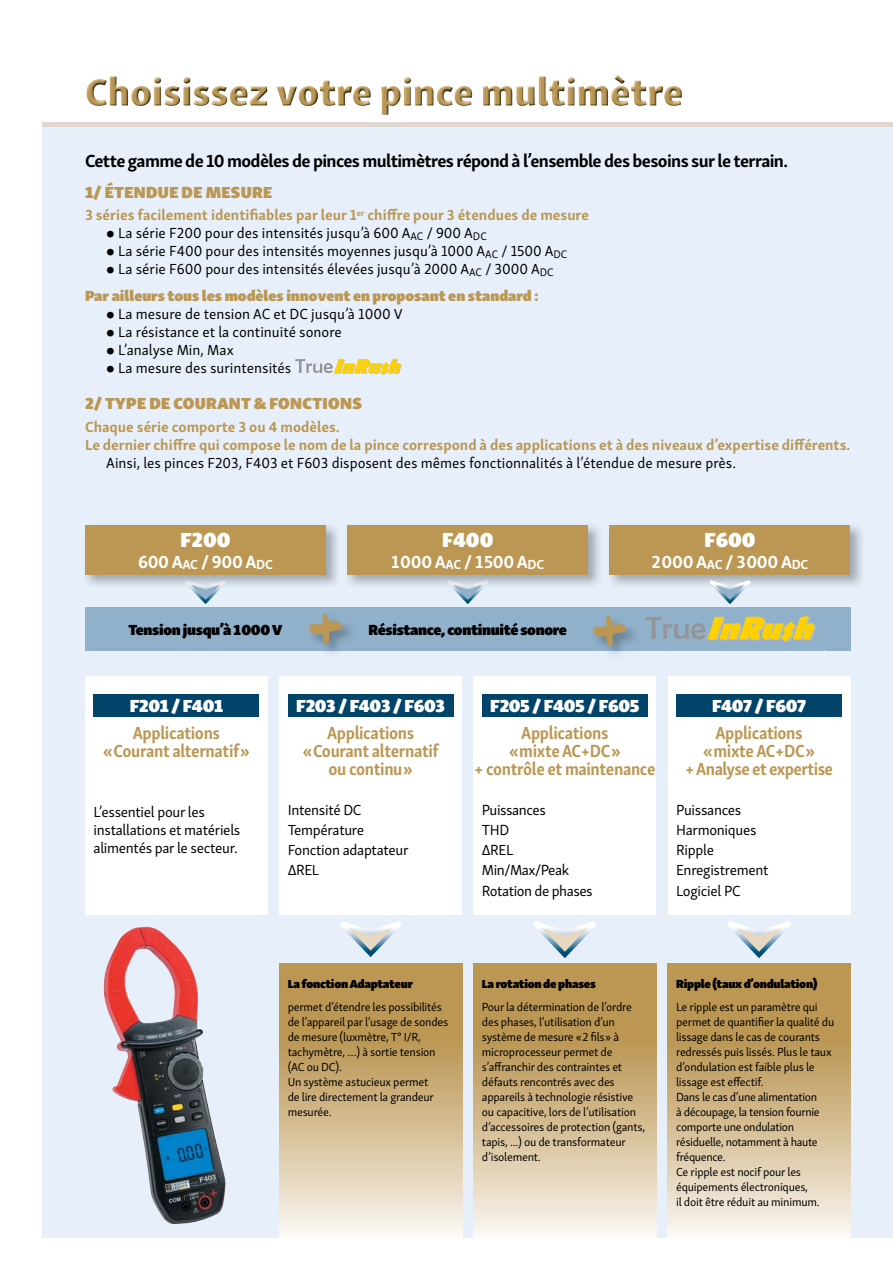
<style>
.page{position:relative;width:893px;height:1263px;background:#fff}
.page>*{position:absolute;margin:0;border:0;box-sizing:border-box;transform-origin:0 0}
.t1{font:21px "Skolar Sans Latn Bl";color:#fff}
.t2{font:700 18px/18px "Skolar Sans Latn Cn";letter-spacing:-.02em;color:#bb9753;text-align:center}
.t3{font:700 18px "Skolar Sans Latn";letter-spacing:-.035em;color:#000}
.t4{font:18px "Skolar Sans Latn Bl";letter-spacing:-.02em;color:#fff}
.t5{font:700 18px "Skolar Sans Latn";letter-spacing:-.02em;color:#fff}
.t6{font:16.5px "Skolar Sans Latn Bl";letter-spacing:.02em;color:#bb9753}
.t7{font:15px "Skolar Sans Latn";color:#000}
.t8{font:700 15px/18px "Skolar Sans Latn";color:#bb9753}
.t9{font:15px/20.1px "Skolar Sans Latn";letter-spacing:-.02em;color:#000}
.t10{font:15px "Skolar Sans Latn Bl";color:#bb9753}
.t11{font:15px "Skolar Sans Latn Bl";letter-spacing:-.02em;color:#000}
.t12{font:15px/20.1px "Skolar Sans Latn";letter-spacing:-.03em;color:#000}
.t13{font:12px/15px "Skolar Sans Latn";letter-spacing:-.02em;color:#000}
.t14{font:12px "Skolar Sans Latn Bl";letter-spacing:-.02em;color:#000}
</style>
<div class="page">
<div style="left:43px;top:122px;width:850px;height:1115px;background:#e7f0fa"></div>
<div style="left:43px;top:122px;width:850px;height:5px;background:#ddd7cf"></div>
<img style="left:103px;top:926px;width:123px;height:298px">
<svg style="left:295px;top:358px;width:107px;height:17px"></svg>
<img style="left:86px;top:75px;width:596px;height:40px">
<div style="left:85px;top:607px;width:765px;height:44px;background:#91b1ca"></div>
<img style="left:323px;top:612px;width:28px;height:41px">
<svg style="left:309px;top:613px;width:33px;height:31px"></svg>
<svg style="left:593px;top:615px;width:33px;height:32px"></svg>
<div style="left:85px;top:676px;width:183px;height:239px;background:#fff"></div>
<div style="left:94px;top:694px;width:165px;height:22px;background:#00446a"></div>
<div style="left:279px;top:676px;width:183px;height:239px;background:#fff"></div>
<div style="left:288px;top:694px;width:166px;height:22px;background:#00446a"></div>
<div style="left:473px;top:676px;width:183px;height:239px;background:#fff"></div>
<div style="left:482px;top:694px;width:166px;height:22px;background:#00446a"></div>
<svg style="left:279px;top:963px;width:183px;height:274px;background:#d1b88a"></svg>
<svg style="left:473px;top:963px;width:183px;height:274px;background:#d0b88a"></svg>
<svg style="left:668px;top:963px;width:182px;height:274px;background:#d0b88a"></svg>
<div style="left:668px;top:676px;width:182px;height:239px;background:#fff"></div>
<div style="left:676px;top:694px;width:166px;height:22px;background:#00446a"></div>
<svg style="left:191px;top:589px;width:29px;height:15px"></svg>
<svg style="left:340px;top:921px;width:62px;height:36px"></svg>
<svg style="left:533px;top:921px;width:64px;height:37px"></svg>
<svg style="left:727px;top:921px;width:64px;height:37px"></svg>
<svg style="left:453px;top:589px;width:29px;height:15px"></svg>
<img style="left:185px;top:580px;width:41px;height:9px">
<div style="left:85px;top:525px;width:241px;height:50px;background:#bb9753"></div>
<img style="left:447px;top:580px;width:41px;height:9px">
<div style="left:347px;top:525px;width:241px;height:50px;background:#bb9753"></div>
<div style="left:609px;top:525px;width:241px;height:50px;background:#bb9753"></div>
<svg style="left:709px;top:580px;width:42px;height:24px"></svg>
<svg style="left:645px;top:616px;width:171px;height:27px"></svg>
<h2 class="t3" style="left:85px;top:146px;width:704px">Cette gamme de 10 modèles de pinces multimètres répond à l’ensemble des besoins sur le terrain.</h2>
<h3 class="t6" style="left:85px;top:178px;width:189px">1/ ÉTENDUE DE MESURE</h3>
<p class="t8" style="left:85px;top:205px;width:505px">3 séries facilement identifiables par leur 1<sup>er</sup> chiffre pour 3 étendues de mesure</p>
<p class="t7" style="left:106px;top:222px;width:382px">● La série F200 pour des intensités jusqu’à 600 A<sub>AC</sub> / 900 A<sub>DC</sub></p>
<p class="t7" style="left:106px;top:240px;width:463px">● La série F400 pour des intensités moyennes jusqu’à 1000 A<sub>AC</sub> / 1500 A<sub>DC</sub></p>
<p class="t7" style="left:106px;top:258px;width:449px">● La série F600 pour des intensités élevées jusqu’à 2000 A<sub>AC</sub> / 3000 A<sub>DC</sub></p>
<p class="t10" style="left:85px;top:283px;width:455px">Par ailleurs tous les modèles innovent en proposant en standard :</p>
<p class="t7" style="left:106px;top:303px;width:298px">● La mesure de tension AC et DC jusqu’à 1000 V</p>
<p class="t7" style="left:106px;top:321px;width:237px">● La résistance et la continuité sonore</p>
<p class="t7" style="left:106px;top:339px;width:129px">● L’analyse Min, Max</p>
<p class="t7" style="left:106px;top:357px;width:187px">● La mesure des surintensités</p>
<h3 class="t6" style="left:85px;top:389px;width:278px">2/ TYPE DE COURANT &amp; FONCTIONS</h3>
<p class="t8" style="left:85px;top:416px;width:767px">Chaque série comporte 3 ou 4 modèles.<br>Le dernier chiffre qui compose le nom de la pince correspond à des applications et à des niveaux d’expertise différents.</p>
<p class="t7" style="left:106px;top:451px;width:631px">Ainsi, les pinces F203, F403 et F603 disposent des mêmes fonctionnalités à l’étendue de mesure près.</p>
<h1 class="t1" style="left:180px;top:521px;width:52px">F200</h1>
<h2 class="t5" style="left:138px;top:547px;width:136px">600 A<sub>AC</sub> / 900 A<sub>DC</sub></h2>
<h1 class="t1" style="left:442px;top:521px;width:53px">F400</h1>
<h2 class="t5" style="left:391px;top:547px;width:154px">1 000 A<sub>AC</sub> / 1 500 A<sub>DC</sub></h2>
<p class="t11" style="left:129px;top:616px;width:155px">Tension jusqu’à 1 000 V</p>
<p class="t11" style="left:368px;top:616px;width:200px">Résistance, continuité sonore</p>
<h1 class="t1" style="left:704px;top:521px;width:53px">F600</h1>
<h2 class="t5" style="left:652px;top:547px;width:158px">2 000 A<sub>AC</sub> / 3 000 A<sub>DC</sub></h2>
<h2 class="t4" style="left:130px;top:690px;width:95px">F201 / F401</h2>
<h2 class="t2" style="left:103px;top:722px;width:148px">Applications<br>« Courant alternatif »</h2>
<p class="t9" style="left:94px;top:802px;width:148px;line-height:18px">L’essentiel pour les installations et matériels alimentés par le secteur.</p>
<h2 class="t4" style="left:296px;top:690px;width:150px">F203 / F403 / F603</h2>
<h2 class="t2" style="left:303px;top:722px;width:138px">Applications<br>« Courant alternatif ou continu »</h2>
<p class="t9" style="left:288px;top:799px;width:122px">Intensité DC<br>Température<br>Fonction adaptateur ∆REL</p>
<h2 class="t4" style="left:490px;top:690px;width:151px">F205 / F405 / F605</h2>
<h2 class="t2" style="left:474px;top:722px;width:183px">Applications<br>« mixte AC+DC »<br>+ contrôle et maintenance</h2>
<p class="t12" style="left:482px;top:799px;width:112px">Puissances<br>THD<br>∆REL<br>Min/Max/Peak<br>Rotation de phases</p>
<h2 class="t4" style="left:712px;top:690px;width:95px">F407 / F607</h2>
<h2 class="t2" style="left:685px;top:722px;width:149px">Applications<br>« mixte AC+DC »<br>+ Analyse et expertise</h2>
<p class="t9" style="left:676px;top:799px;width:94px">Puissances<br>Harmoniques<br>Ripple<br>Enregistrement<br>Logiciel PC</p>
<p class="t14" style="left:288px;top:973px;width:127px">La fonction Adaptateur</p>
<p class="t13" style="left:288px;top:998px;width:162px">permet d’étendre les possibilités de l’appareil par l’usage de sondes de mesure (luxmètre, T° I/R, tachymètre, …) à sortie tension (AC ou DC).<br>Un système astucieux permet<br>de lire directement la grandeur mesurée.</p>
<p class="t14" style="left:482px;top:973px;width:115px">La rotation de phases</p>
<p class="t13" style="left:482px;top:998px;width:165px">Pour la détermination de l’ordre des phases, l’utilisation d’un système de mesure « 2 fils » à microprocesseur permet de s’affranchir des contraintes et défauts rencontrés avec des appareils à technologie résistive ou capacitive, lors de l’utilisation d’accessoires de protection (gants, tapis, ...) ou de transformateur d’isolement.</p>
<p class="t14" style="left:676px;top:973px;width:143px">Ripple (taux d’ondulation)</p>
<p class="t13" style="left:676px;top:998px;width:160px">Le ripple est un paramètre qui permet de quantifier la qualité du lissage dans le cas de courants redressés puis lissés. Plus le taux d’ondulation est faible plus le lissage est effectif.<br>Dans le cas d’une alimentation<br>à découpage, la tension fournie comporte une ondulation résiduelle, notamment à haute fréquence.<br>Ce ripple est nocif pour les équipements électroniques,<br>il doit être réduit au minimum.</p>
</div>
